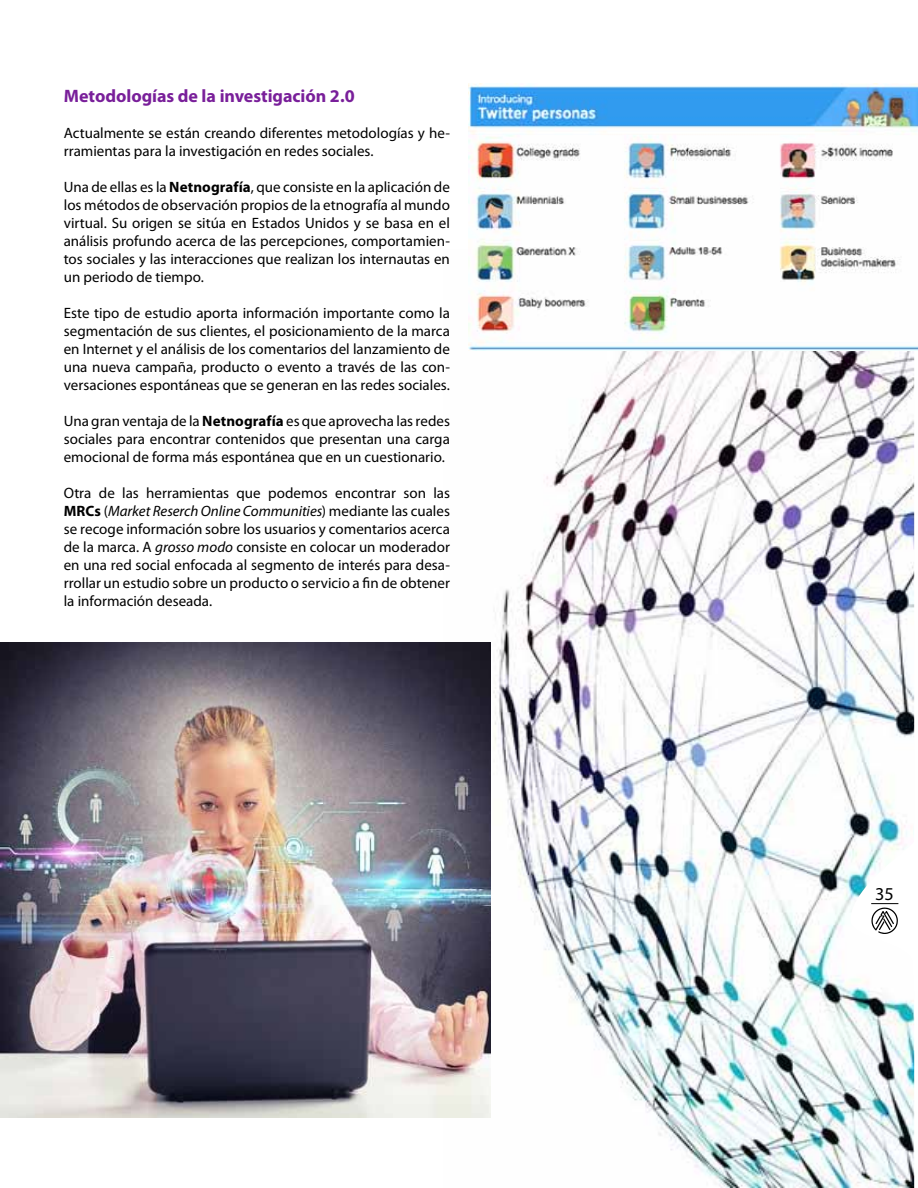
<style>
.page{position:relative;width:918px;height:1188px;background:#fff}
.page>*{position:absolute;margin:0;border:0;box-sizing:border-box;transform-origin:0 0}
.t1{font:18.15px "Myriad";color:#000}
.t2{font:700 18px "Myriad Pro";letter-spacing:-.005em;color:#791f9a}
.t3{font:15px/18px "Myriad Pro";color:#000;text-align:justify}
.s1{font-weight:700}
.s2{font-style:italic}
</style>
<div class="page">
<img style="left:443px;top:323px;width:471px;height:865px">
<img style="left:0;top:642px;width:491px;height:475px">
<img style="left:469px;top:83px;width:449px;height:267px">
<p class="t2" style="left:64px;top:84px;width:292px">Metodologías de la investigación 2.0</p>
<p class="t3" style="left:64px;top:123px;width:388px">Actualmente se están creando diferentes metodologías y he&shy;rramientas para la investigación en redes sociales.</p>
<p class="t3" style="left:64px;top:177px;width:388px">Una de ellas es la <span class="s1">Netnografía</span>, que consiste en la aplicación de los métodos de observación propios de la etnografía al mundo virtual. Su origen se sitúa en Estados Unidos y se basa en el análisis profundo acerca de las percepciones, comportamien&shy;tos sociales y las interacciones que realizan los internautas en un periodo de tiempo.</p>
<p class="t3" style="left:64px;top:303px;width:388px">Este tipo de estudio aporta información importante como la segmentación de sus clientes, el posicionamiento de la marca en Internet y el análisis de los comentarios del lanzamiento de una nueva campaña, producto o evento a través de las con&shy;versaciones espontáneas que se generan en las redes sociales.</p>
<p class="t3" style="left:64px;top:411px;width:388px">Una gran ventaja de la <span class="s1">Netnografía</span> es que aprovecha las redes sociales para encontrar contenidos que presentan una carga emocional de forma más espontánea que en un cuestionario.</p>
<p class="t3" style="left:64px;top:483px;width:388px">Otra de las herramientas que podemos encontrar son las <span class="s1">MRCs</span> (<span class="s2">Market Reserch Online Communities</span>) mediante las cuales se recoge información sobre los usuarios y comentarios acerca de la marca. A <span class="s2">grosso modo</span> consiste en colocar un moderador en una red social enfocada al segmento de interés para desa&shy;rrollar un estudio sobre un producto o servicio a fin de obtener la información deseada.</p>
<p class="t1" style="left:875px;top:885px;width:20px">35</p>
</div>
